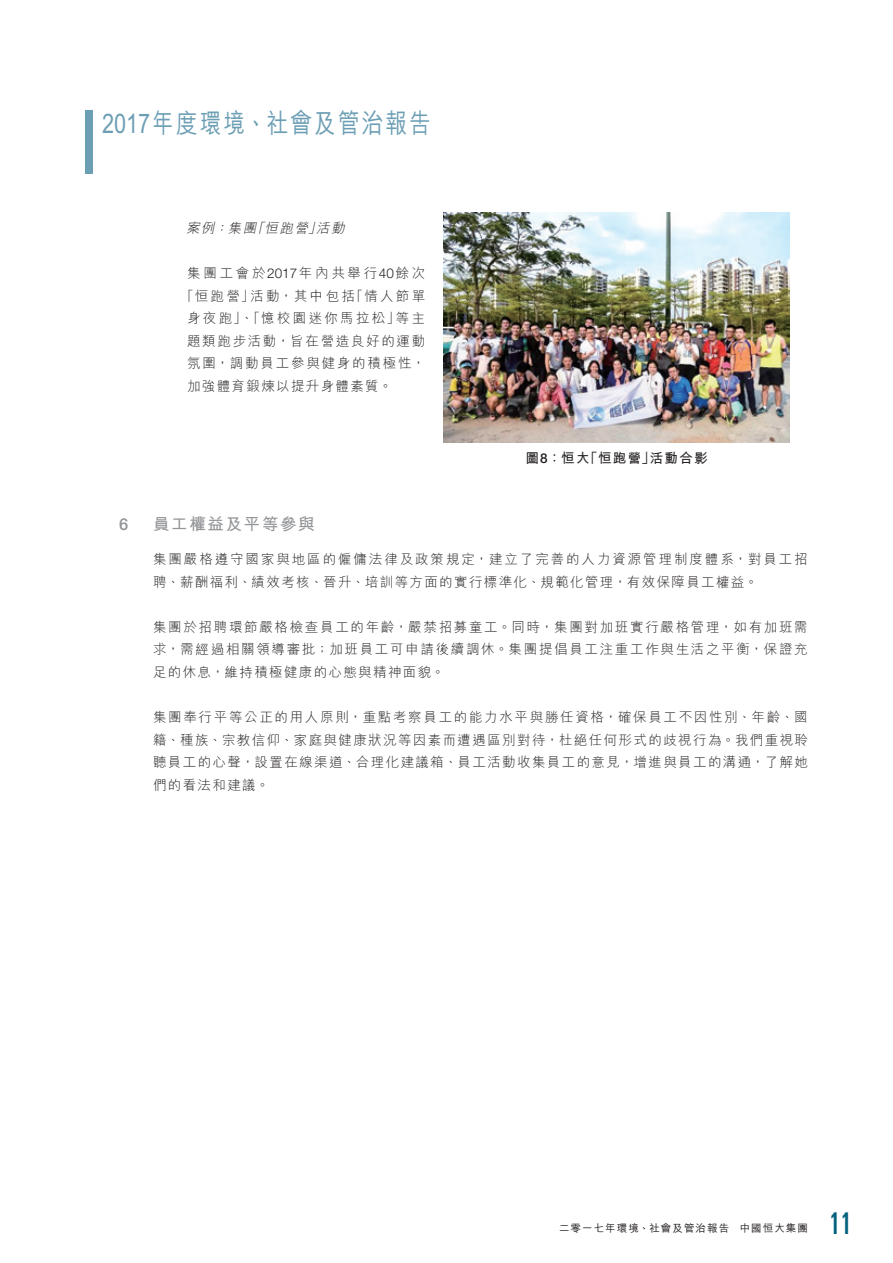
<style>
.page{position:relative;width:893px;height:1263px;background:#fff}
.page>*{position:absolute;margin:0;border:0;box-sizing:border-box;transform-origin:0 0}
.t1{font:ultra-condensed 30px "Univers LT Std";color:#00617d}
.t2{font:500 27px "M Hei HK";letter-spacing:.1em;color:#6c9eb4;scale:.8 1}
.t3{font:700 16.5px "M Hei HK";letter-spacing:.1em;color:#939598}
.t4{font:500 16.5px "Helvetica Neue LT Std";color:#939598}
.t5{font:300 13.5px/22.5px "M Hei HK";letter-spacing:.125em;color:#231f20;text-align:justify}
.t6{font:300 13.5px "M Hei HK";letter-spacing:.17em;color:#231f20}
.t7{font:300 13.5px "M Hei HK";letter-spacing:.205em;color:#231f20}
.t8{font:300 13.5px "M Hei HK";letter-spacing:.1em;color:#231f20}
.t9{font:700 13.5px "M Hei HK";letter-spacing:.1em;color:#231f20}
.t10{font:italic 300 13.5px "M Hei HK";color:#231f20}
.t11{font:500 10.5px "M Hei HK";letter-spacing:.1em;color:#231f20}
.s1{font-family:"Helvetica Neue LT Std"}
.s2{font-family:"Helvetica Neue LT Std";font-weight:500}
</style>
<div class="page">
<div style="left:85px;top:110px;width:8px;height:64px;background:#6c9eb4"></div>
<img style="left:444px;top:212px;width:345px;height:230px">
<h2 class="t2" style="left:102px;top:103px;width:413px">2017年度環境、社會及管治報告</h2>
<p class="t10" style="left:186px;top:222px;width:163px">案例：集團「恒跑營」活動</p>
<p class="t7" style="left:187px;top:267px;width:240px">集團工會於<span class="s1">2017</span>年內共舉行<span class="s1">40</span>餘次</p>
<p class="t6" style="left:180px;top:289px;width:246px">「恒跑營」活動，其中包括「情人節單</p>
<p class="t6" style="left:187px;top:312px;width:240px">身夜跑」、「憶校園迷你馬拉松」等主</p>
<p class="t5" style="left:187px;top:329px;width:240px">題類跑步活動，旨在營造良好的運動</p>
<p class="t5" style="left:187px;top:352px;width:240px">氛圍，調動員工參與健身的積極性，</p>
<p class="t8" style="left:187px;top:379px;width:207px">加強體育鍛煉以提升身體素質。</p>
<p class="t9" style="left:525px;top:448px;width:184px">圖<span class="s2">8</span>：恒大「恒跑營」活動合影</p>
<p class="t4" style="left:119px;top:515px;width:11px">6</p>
<p class="t3" style="left:153px;top:512px;width:163px">員工權益及平等參與</p>
<p class="t5" style="left:153px;top:548px;width:656px">集團嚴格遵守國家與地區的僱傭法律及政策規定，建立了完善的人力資源管理制度體系，對員工招聘、薪酬福利、績效考核、晉升、培訓等方面的實行標準化、規範化管理，有效保障員工權益。</p>
<p class="t5" style="left:153px;top:616px;width:656px">集團於招聘環節嚴格檢查員工的年齡，嚴禁招募童工。同時，集團對加班實行嚴格管理，如有加班需求，需經過相關領導審批；加班員工可申請後續調休。集團提倡員工注重工作與生活之平衡，保證充足的休息，維持積極健康的心態與精神面貌。</p>
<p class="t5" style="left:153px;top:706px;width:656px">集團奉行平等公正的用人原則，重點考察員工的能力水平與勝任資格，確保員工不因性別、年齡、國籍、種族、宗教信仰、家庭與健康狀況等因素而遭遇區別對待，杜絕任何形式的歧視行為。我們重視聆聽員工的心聲，設置在線渠道、合理化建議箱、員工活動收集員工的意見，增進與員工的溝通，了解她們的看法和建議。</p>
<p class="t11" style="left:559px;top:1221px;width:250px">二零一七年環境、社會及管治報告 中國恒大集團</p>
<h1 class="t1" style="left:829px;top:1206px;width:24px">11</h1>
</div>
